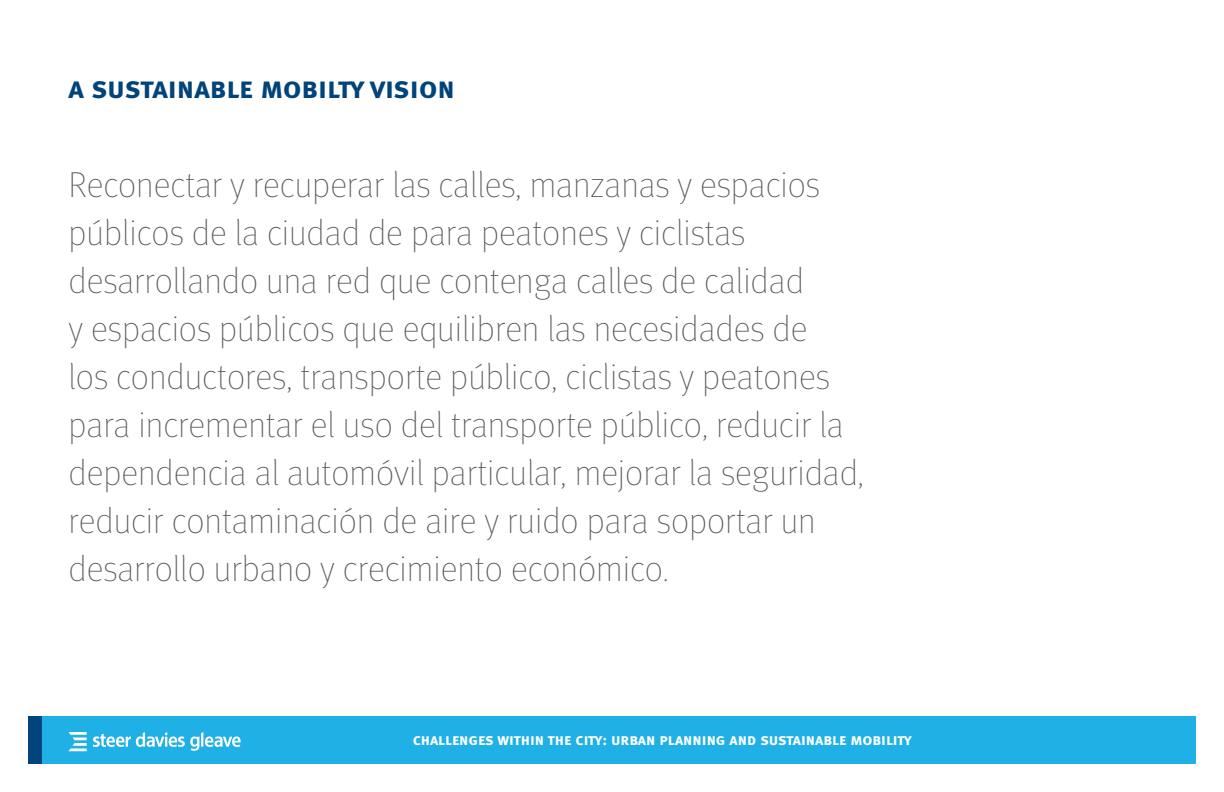
<style>
.page{position:relative;width:1224px;height:792px;background:#fff}
.page>*{position:absolute;margin:0;border:0;box-sizing:border-box;transform-origin:0 0}
.t1{font:100 36px/48px "Meta";color:#585c5e}
.t2{font:30px "Meta Bold Caps";color:#00447b}
.t3{font:16px "Meta Bold Caps";color:#fff}
</style>
<div class="page">
<div style="left:42px;top:716px;width:1154px;height:48px;background:#1fb0e6"></div>
<svg style="left:69px;top:732px;width:18px;height:19px"></svg>
<svg style="left:93px;top:732px;width:148px;height:19px"></svg>
<div style="left:28px;top:716px;width:14px;height:48px;background:#00447b"></div>
<p class="t2" style="left:69px;top:68px;width:388px">a sustainable mobilty vision</p>
<p class="t1" style="left:69px;top:160px;width:797px">Reconectar y recuperar las calles, manzanas y espacios públicos de la ciudad de para peatones y ciclistas desarrollando una red que contenga calles de calidad<br>y espacios públicos que equilibren las necesidades de<br>los conductores, transporte público, ciclistas y peatones para incrementar el uso del transporte público, reducir la dependencia al automóvil particular, mejorar la seguridad, reducir contaminación de aire y ruido para soportar un desarrollo urbano y crecimiento económico.</p>
<p class="t3" style="left:413px;top:729px;width:500px">challenges within the city: urban planning and sustainable mobility</p>
</div>
